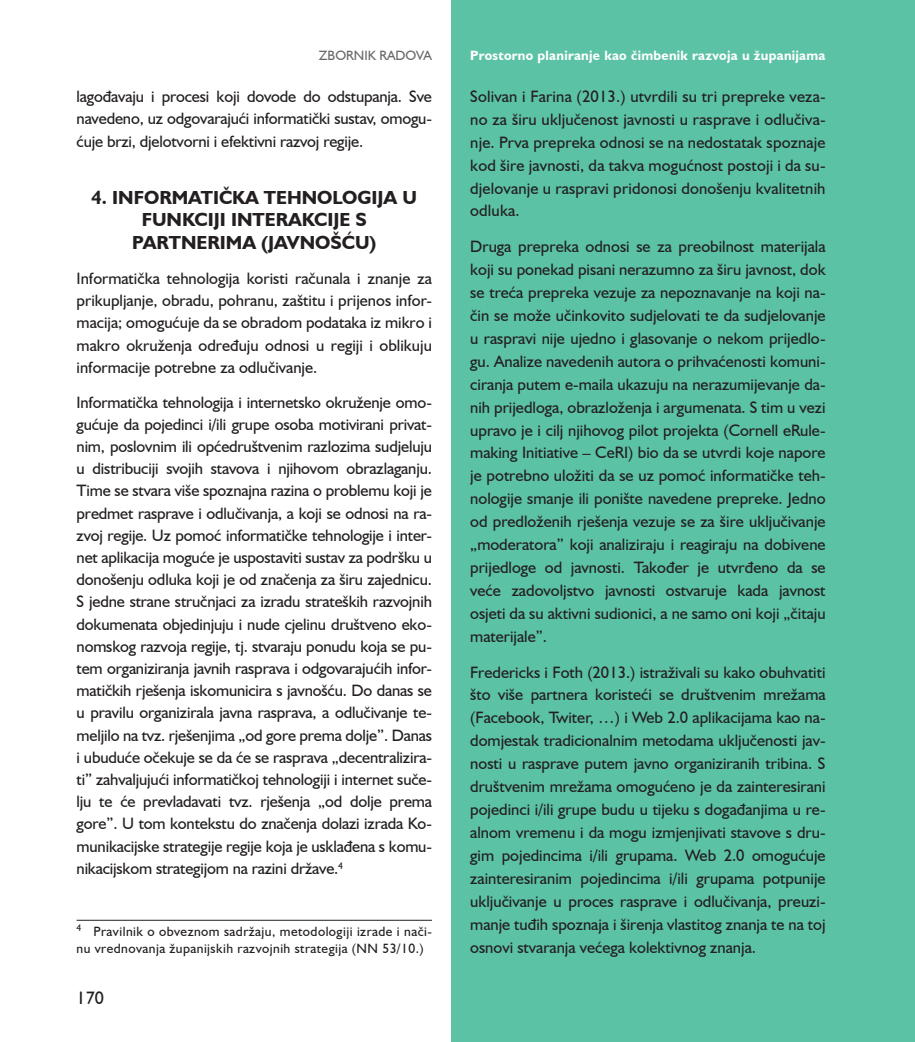
<style>
.page{position:relative;width:915px;height:1042px;background:#fff}
.page>*{position:absolute;margin:0;border:0;box-sizing:border-box;transform-origin:0 0}
.t1{font:700 18.9px/22.6px "Humanist 521 BT";color:#231f20;text-align:center}
.t2{font:18px "Humanist 521 BT";color:#231f20}
.t3{font:16.5px/23px "Humanist 521 BT";color:#231f20;text-align:justify}
.t4{font:13.5px/16.2px "Humanist 521 BT";letter-spacing:.035em;color:#231f20}
.t5{font:700 13.5px "Humanist 521 BT";letter-spacing:.02em;color:#fff}
.t6{font:13.5px "Humanist 521 BT";color:#69696c}
</style>
<div class="page">
<div style="left:451px;top:0;width:463px;height:1042px;background:#5bc2a5"></div>
<hr style="left:914px;top:0;width:1px;height:1042px;background:#5bc2a5">
<hr style="left:77px;top:920px;width:355px;height:1px;background:#231f20">
<p class="t6" style="left:319px;top:47px;width:114px">ZBORNIK RADOVA</p>
<p class="t5" style="left:470px;top:47px;width:357px">Prostorno planiranje kao čimbenik razvoja u županijama</p>
<p class="t3" style="left:77px;top:85px;width:357px;line-height:22.5px">lagođavaju i procesi koji dovode do odstupanja. Sve navedeno, uz odgovarajući informatički sustav, omogu&shy;ćuje brzi, djelotvorni i efektivni razvoj regije.</p>
<p class="t1" style="left:91px;top:185px;width:327px">4. INFORMATIČKA TEHNOLOGIJA U<br>FUNKCIJI INTERAKCIJE S<br>PARTNERIMA (JAVNOŠĆU)</p>
<p class="t3" style="left:77px;top:267px;width:357px;line-height:22.2px">Informatička tehnologija koristi računala i znanje za prikupljanje, obradu, pohranu, zaštitu i prijenos infor&shy;macija; omogućuje da se obradom podataka iz mikro i makro okruženja određuju odnosi u regiji i oblikuju informacije potrebne za odlučivanje.</p>
<p class="t3" style="left:77px;top:391px;width:357px;line-height:22.2px">Informatička tehnologija i internetsko okruženje omo&shy;gućuje da pojedinci i/ili grupe osoba motivirani privat&shy;nim, poslovnim ili općedruštvenim razlozima sudjeluju u distribuciji svojih stavova i njihovom obrazlaganju.<br>Time se stvara više spoznajna razina o problemu koji je predmet rasprave i odlučivanja, a koji se odnosi na ra&shy;zvoj regije. Uz pomoć informatičke tehnologije i inter&shy;net aplikacija moguće je uspostaviti sustav za podršku u donošenju odluka koji je od značenja za širu zajednicu.<br>S jedne strane stručnjaci za izradu strateških razvojnih dokumenata objedinjuju i nude cjelinu društveno eko&shy;nomskog razvoja regije, tj. stvaraju ponudu koja se pu&shy;tem organiziranja javnih rasprava i odgovarajućih infor&shy;matičkih rješenja iskomunicira s javnošću. Do danas se u pravilu organizirala javna rasprava, a odlučivanje te&shy;meljilo na tvz. rješenjima „od gore prema dolje”. Danas i ubuduće očekuje se da će se rasprava „decentralizira&shy;ti” zahvaljujući informatičkoj tehnologiji i internet suče&shy;lju te će prevladavati tvz. rješenja „od dolje prema gore”. U tom kontekstu do značenja dolazi izrada Ko&shy;munikacijske strategije regije koja je usklađena s komu&shy;nikacijskom strategijom na razini države.<sup>4</sup></p>
<p class="t3" style="left:470px;top:84px;width:357px">Solivan i Farina (2013.) utvrdili su tri prepreke veza&shy;no za širu uključenost javnosti u rasprave i odlučiva&shy;nje. Prva prepreka odnosi se na nedostatak spoznaje kod šire javnosti, da takva mogućnost postoji i da su&shy;djelovanje u raspravi pridonosi donošenju kvalitetnih odluka.</p>
<p class="t3" style="left:470px;top:235px;width:357px">Druga prepreka odnosi se za preobilnost materijala koji su ponekad pisani nerazumno za širu javnost, dok se treća prepreka vezuje za nepoznavanje na koji na&shy;čin se može učinkovito sudjelovati te da sudjelovanje u raspravi nije ujedno i glasovanje o nekom prijedlo&shy;gu. Analize navedenih autora o prihvaćenosti komuni&shy;ciranja putem e-maila ukazuju na nerazumijevanje da&shy;nih prijedloga, obrazloženja i argumenata. S tim u vezi upravo je i cilj njihovog pilot projekta (Cornell eRule&shy;making Initiative – CeRI) bio da se utvrdi koje napore je potrebno uložiti da se uz pomoć informatičke teh&shy;nologije smanje ili ponište navedene prepreke. Jedno od predloženih rješenja vezuje se za šire uključivanje „moderatora” koji analiziraju i reagiraju na dobivene prijedloge od javnosti. Također je utvrđeno da se veće zadovoljstvo javnosti ostvaruje kada javnost osjeti da su aktivni sudionici, a ne samo oni koji „čitaju materijale”.</p>
<p class="t3" style="left:470px;top:660px;width:357px">Fredericks i Foth (2013.) istraživali su kako obuhvatiti što više partnera koristeći se društvenim mrežama (Facebook, Twiter, …) i Web 2.0 aplikacijama kao na&shy;domjestak tradicionalnim metodama uključenosti jav&shy;nosti u rasprave putem javno organiziranih tribina. S društvenim mrežama omogućeno je da zainteresirani pojedinci i/ili grupe budu u tijeku s događanjima u re&shy;alnom vremenu i da mogu izmjenjivati stavove s dru&shy;gim pojedincima i/ili grupama. Web 2.0 omogućuje zainteresiranim pojedincima i/ili grupama potpunije uključivanje u proces rasprave i odlučivanja, preuzi&shy;manje tuđih spoznaja i širenja vlastitog znanja te na toj osnovi stvaranja većega kolektivnog znanja.</p>
<p class="t4" style="left:77px;top:923px;width:357px"><sup>4</sup> Pravilnik o obveznom sadržaju, metodologiji izrade i nači&shy;nu vrednovanja županijskih razvojnih strategija (NN 53/10.)</p>
<p class="t2" style="left:77px;top:986px;width:29px">170</p>
</div>
